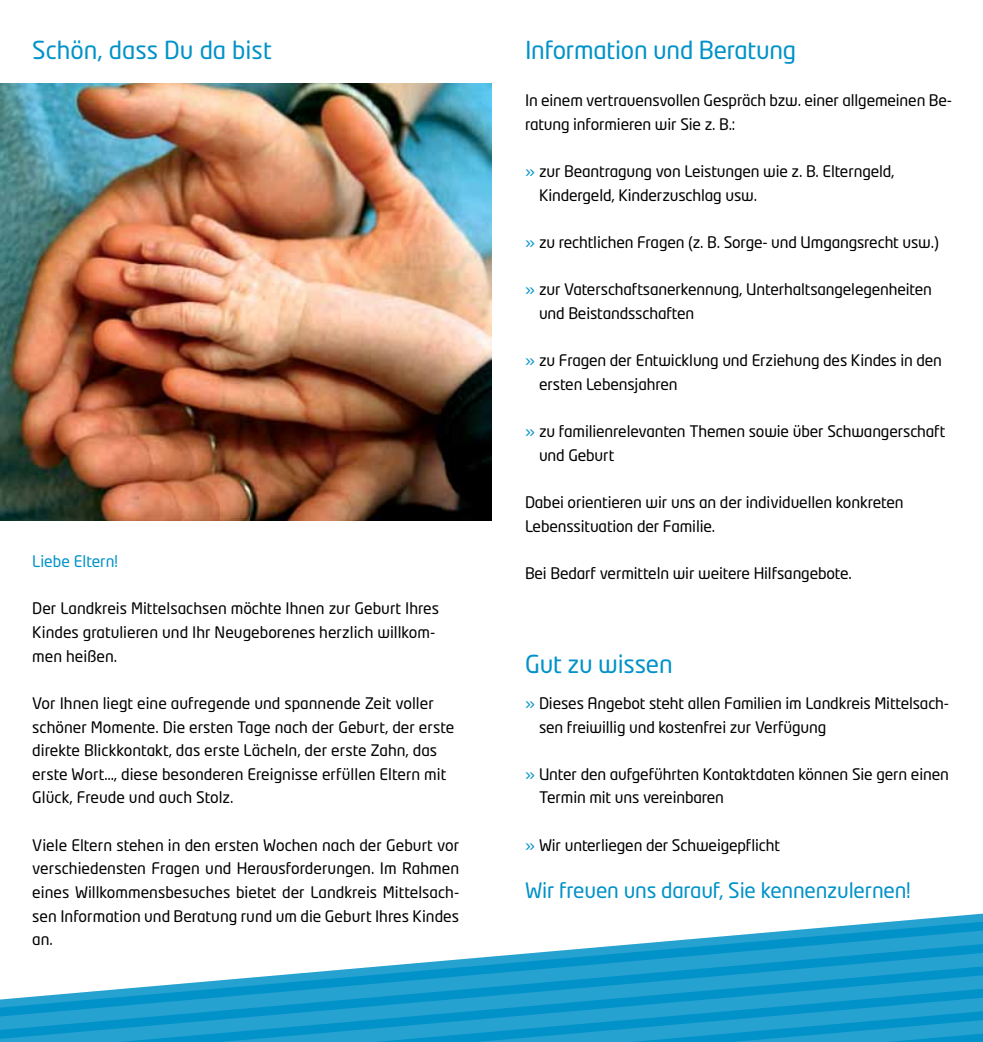
<style>
.page{position:relative;width:983px;height:1042px;background:#fff}
.page>*{position:absolute;margin:0;border:0;box-sizing:border-box;transform-origin:0 0}
.t1{font:24.5px "Neo Tech Std";letter-spacing:-.01em;color:#0092c8}
.t2{font:21px "Neo Tech Std";letter-spacing:-.01em;color:#0092c8}
.t3{font:15.75px/23.6px "Neo Tech Std";letter-spacing:-.01em;color:#000}
.t4{font:15.75px "Neo Tech Std";color:#0092c8}
.s1{color:#0092c8}
</style>
<div class="page">
<img style="left:0;top:83px;width:491px;height:437px">
<svg style="left:796px;top:913px;width:186px;height:17px"></svg>
<svg style="left:545px;top:930px;width:437px;height:22px"></svg>
<svg style="left:282px;top:952px;width:700px;height:23px"></svg>
<svg style="left:30px;top:975px;width:952px;height:22px;background:#35a8d3"></svg>
<svg style="left:0;top:997px;width:982px;height:23px;background:#179bcc"></svg>
<svg style="left:0;top:1020px;width:982px;height:22px;background:#169bcc"></svg>
<h1 class="t1" style="left:32px;top:35px;width:241px">Schön, dass Du da bist</h1>
<p class="t4" style="left:32px;top:552px;width:87px">Liebe Eltern!</p>
<p class="t3" style="left:32px;top:596px;width:408px">Der Landkreis Mittelsachsen möchte Ihnen zur Geburt Ihres<br>Kindes gratulieren und Ihr Neugeborenes herzlich willkom&shy;men heißen.</p>
<p class="t3" style="left:32px;top:691px;width:423px">Vor Ihnen liegt eine aufregende und spannende Zeit voller schöner Momente. Die ersten Tage nach der Geburt, der erste direkte Blickkontakt, das erste Lächeln, der erste Zahn, das erste Wort…, diese besonderen Ereignisse erfüllen Eltern mit Glück, Freude und auch Stolz.</p>
<p class="t3" style="left:32px;top:833px;width:428px;text-align:justify">Viele Eltern stehen in den ersten Wochen nach der Geburt vor verschiedensten Fragen und Herausforderungen. Im Rahmen eines Willkommensbesuches bietet der Landkreis Mittelsach&shy;sen Information und Beratung rund um die Geburt Ihres Kindes an.</p>
<h1 class="t1" style="left:525px;top:35px;width:273px">Information und Beratung</h1>
<p class="t3" style="left:525px;top:88px;width:428px">In einem vertrauensvollen Gespräch bzw. einer allgemeinen Be&shy;ratung informieren wir Sie z. B.:</p>
<p class="t3" style="left:539px;top:159px;width:357px;text-indent:-14px"><span class="s1">»</span> zur Beantragung von Leistungen wie z. B. Elterngeld,<br>Kindergeld, Kinderzuschlag usw.</p>
<p class="t3" style="left:525px;top:230px;width:415px"><span class="s1">»</span> zu rechtlichen Fragen (z. B. Sorge- und Umgangsrecht usw.)</p>
<p class="t3" style="left:539px;top:277px;width:394px;text-indent:-14px"><span class="s1">»</span> zur Vaterschaftsanerkennung, Unterhaltsangelegenheiten und Beistandsschaften</p>
<p class="t3" style="left:539px;top:348px;width:404px;text-indent:-14px"><span class="s1">»</span> zu Fragen der Entwicklung und Erziehung des Kindes in den ersten Lebensjahren</p>
<p class="t3" style="left:539px;top:419px;width:408px;text-indent:-14px"><span class="s1">»</span> zu familienrelevanten Themen sowie über Schwangerschaft und Geburt</p>
<p class="t3" style="left:525px;top:490px;width:380px">Dabei orientieren wir uns an der individuellen konkreten<br>Lebenssituation der Familie.</p>
<p class="t3" style="left:525px;top:561px;width:328px">Bei Bedarf vermitteln wir weitere Hilfsangebote.</p>
<h1 class="t1" style="left:525px;top:649px;width:149px">Gut zu wissen</h1>
<p class="t3" style="left:539px;top:691px;width:411px;text-indent:-14px"><span class="s1">»</span> Dieses Angebot steht allen Familien im Landkreis Mittelsach&shy;sen freiwillig und kostenfrei zur Verfügung</p>
<p class="t3" style="left:539px;top:762px;width:411px;text-indent:-14px"><span class="s1">»</span> Unter den aufgeführten Kontaktdaten können Sie gern einen<br>Termin mit uns vereinbaren</p>
<p class="t3" style="left:525px;top:833px;width:256px"><span class="s1">»</span> Wir unterliegen der Schweigepflicht</p>
<h2 class="t2" style="left:525px;top:877px;width:387px">Wir freuen uns darauf, Sie kennenzulernen!</h2>
</div>
